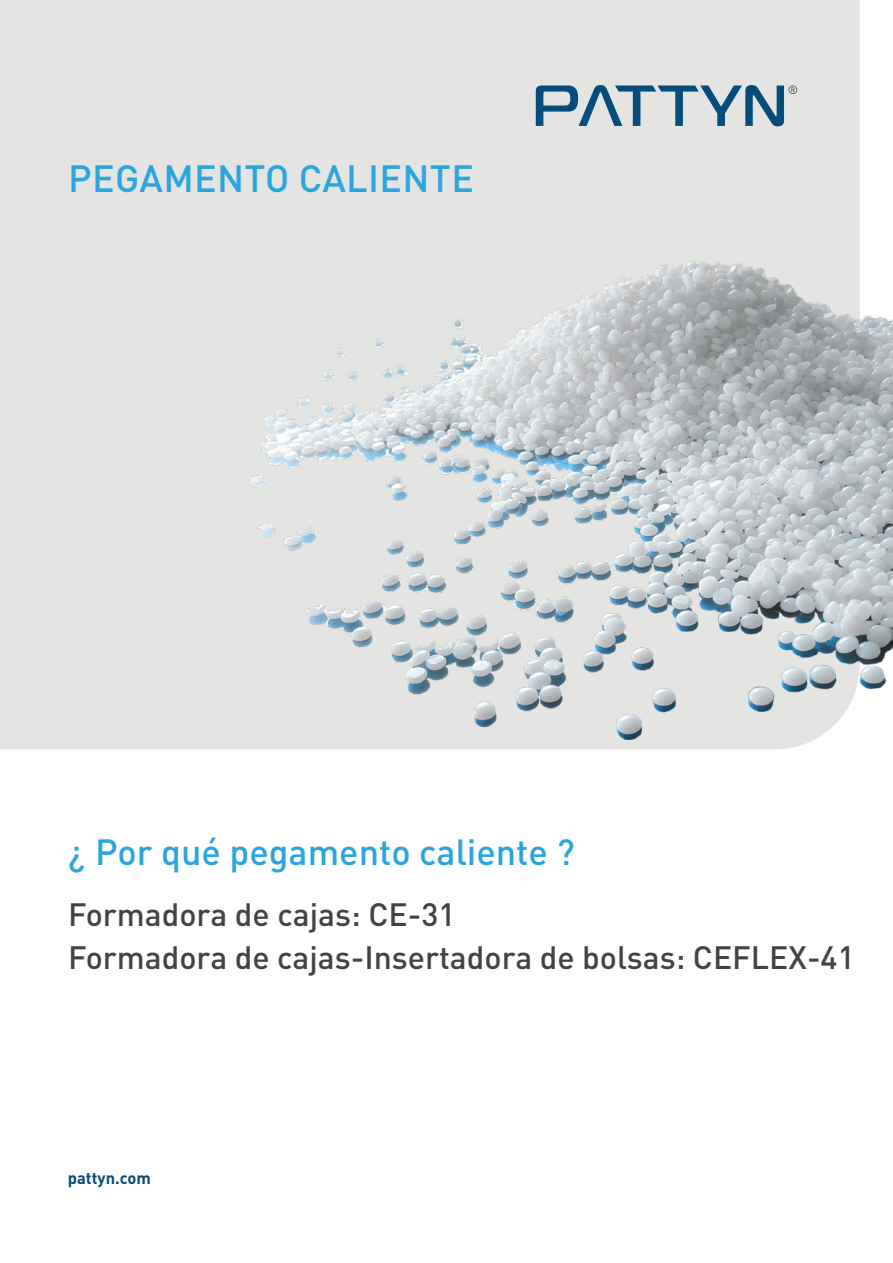
<style>
.page{position:relative;width:893px;height:1263px;background:#fff}
.page>*{position:absolute;margin:0;border:0;box-sizing:border-box;transform-origin:0 0}
.t1{font:500 37.5px "DIN Pro";letter-spacing:.01em;color:#2ba5de}
.t2{font:500 36px "DIN Pro";color:#2ba5de}
.t3{font:500 31.95px/43.5px "DIN Pro";color:#434342}
.t4{font:700 16.5px "DIN Pro";color:#044d7a}
</style>
<div class="page">
<div style="left:0;top:0;width:860px;height:749px;background:#e4e4e3"></div>
<svg style="left:536px;top:85px;width:261px;height:41px;background:#94aebd"></svg>
<img style="left:198px;top:262px;width:695px;height:478px">
<p class="t1" style="left:68px;top:152px;width:407px">PEGAMENTO CALIENTE</p>
<p class="t2" style="left:68px;top:828px;width:508px">¿ Por qué pegamento caliente ?</p>
<p class="t3" style="left:68px;top:891px;width:788px">Formadora de cajas: CE-31<br>Formadora de cajas-Insertadora de bolsas: CEFLEX-41</p>
<p class="t4" style="left:68px;top:1167px;width:85px">pattyn.com</p>
</div>
